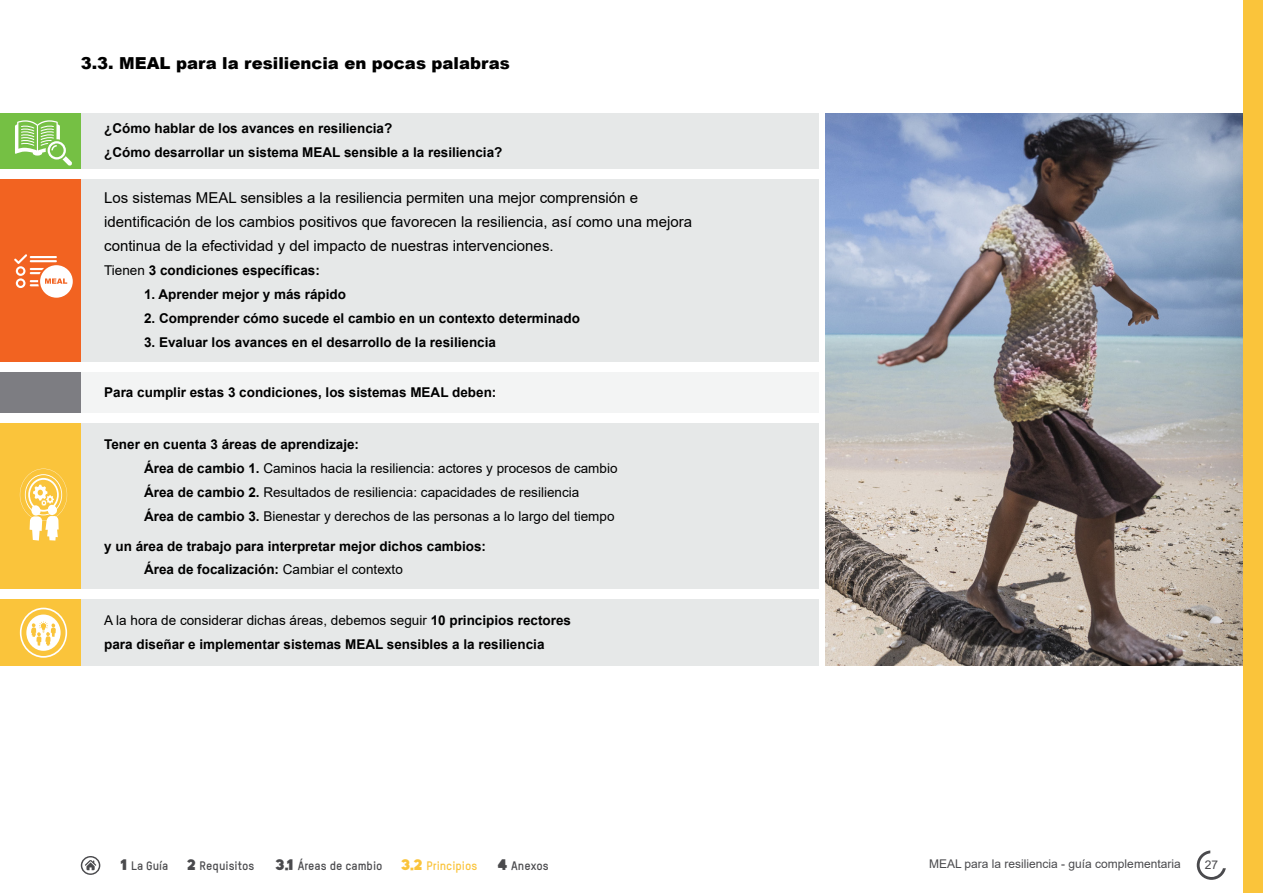
<style>
.page{position:relative;width:1263px;height:893px;background:#fff}
.page>*{position:absolute;margin:0;border:0;box-sizing:border-box;transform-origin:0 0}
.t1{font:900 16.5px "Arial";color:#000}
.t2{font:15px/24px "Arial";color:#000}
.t3{font:700 13.5px/24px "Arial";color:#000}
.t4{font:13.5px/24px "Arial";color:#000}
.t5{font:700 12px "Oxfam TSTARPRO";color:#4a4a4d}
.t6{font:12px "Arial";color:#4a4a4d}
.s1{font-weight:400}
.s2{font-weight:700}
.s3{font-family:"Oxfam Global Headline";font-weight:400;font-size:15px}
.s4{font-family:"Oxfam Global Headline";font-weight:400;font-size:15px;color:#fac43b}
.s5{color:#fac43b}
</style>
<div class="page">
<img style="left:825px;top:113px;width:419px;height:553px">
<div style="left:81px;top:599px;width:738px;height:66px;background:#e6e8e8"></div>
<div style="left:81px;top:424px;width:738px;height:165px;background:#e6e8e8"></div>
<div style="left:0;top:373px;width:81px;height:40px;background:#7d7d82"></div>
<div style="left:0;top:424px;width:81px;height:165px;background:#fac43b"></div>
<div style="left:0;top:599px;width:81px;height:66px;background:#fac43b"></div>
<svg style="left:20px;top:469px;width:47px;height:72px"></svg>
<svg style="left:20px;top:608px;width:47px;height:50px"></svg>
<div style="left:81px;top:179px;width:738px;height:182px;background:#e6e8e8"></div>
<div style="left:0;top:179px;width:81px;height:182px;background:#f26321"></div>
<svg style="left:14px;top:254px;width:59px;height:44px"></svg>
<div style="left:81px;top:113px;width:738px;height:56px;background:#e6e8e8"></div>
<div style="left:0;top:113px;width:81px;height:56px;background:#75c044"></div>
<svg style="left:15px;top:120px;width:57px;height:46px"></svg>
<div style="left:81px;top:373px;width:738px;height:40px;background:#f3f4f4"></div>
<svg style="left:1197px;top:850px;width:29px;height:30px"></svg>
<div style="left:1244px;top:0;width:19px;height:893px;background:#fac43b"></div>
<svg style="left:81px;top:856px;width:19px;height:19px"></svg>
<p class="t1" style="left:81px;top:51px;width:431px">3.3. MEAL para la resiliencia en pocas palabras</p>
<p class="t3" style="left:104px;top:117px;width:400px">¿Cómo hablar de los avances en resiliencia?<br>¿Cómo desarrollar un sistema MEAL sensible a la resiliencia?</p>
<p class="t2" style="left:104px;top:185px;width:589px">Los sistemas MEAL sensibles a la resiliencia permiten una mejor comprensión e identificación de los cambios positivos que favorecen la resiliencia, así como una mejora continua de la efectividad y del impacto de nuestras intervenciones.</p>
<p class="t3" style="left:104px;top:259px;width:217px"><span class="s1">Tienen</span> 3 condiciones específicas:</p>
<p class="t3" style="left:144px;top:282px;width:204px">1. Aprender mejor y más rápido</p>
<p class="t3" style="left:144px;top:306px;width:437px">2. Comprender cómo sucede el cambio en un contexto determinado</p>
<p class="t3" style="left:144px;top:330px;width:353px">3. Evaluar los avances en el desarrollo de la resiliencia</p>
<p class="t3" style="left:104px;top:380px;width:394px">Para cumplir estas 3 condiciones, los sistemas MEAL deben:</p>
<p class="t3" style="left:104px;top:432px;width:256px">Tener en cuenta 3 áreas de aprendizaje:</p>
<p class="t4" style="left:144px;top:456px;width:475px"><span class="s2">Área de cambio 1.</span> Caminos hacia la resiliencia: actores y procesos de cambio<br><span class="s2">Área de cambio 2.</span> Resultados de resiliencia: capacidades de resiliencia<br><span class="s2">Área de cambio 3.</span> Bienestar y derechos de las personas a lo largo del tiempo</p>
<p class="t3" style="left:144px;top:558px;width:260px">Área de focalización: <span class="s1">Cambiar el contexto</span></p>
<p class="t3" style="left:104px;top:534px;width:383px">y un área de trabajo para interpretar mejor dichos cambios:</p>
<p class="t3" style="left:104px;top:609px;width:468px"><span class="s1">A la hora de considerar dichas áreas, debemos seguir</span> 10 principios rectores para diseñar e implementar sistemas MEAL sensibles a la resiliencia</p>
<p class="t5" style="left:121px;top:857px;width:135px"><span class="s3">1</span> La Guía <span class="s3">2</span> Requisitos</p>
<p class="t5" style="left:276px;top:857px;width:203px"><span class="s3">3.1</span> Áreas de cambio <span class="s4">3.2</span> <span class="s5">Principios</span></p>
<p class="t5" style="left:498px;top:857px;width:53px"><span class="s3">4</span> Anexos</p>
<p class="t6" style="left:929px;top:856px;width:253px">MEAL para la resiliencia - guía complementaria</p>
<p class="t6" style="left:1205px;top:857px;width:15px">27</p>
</div>
